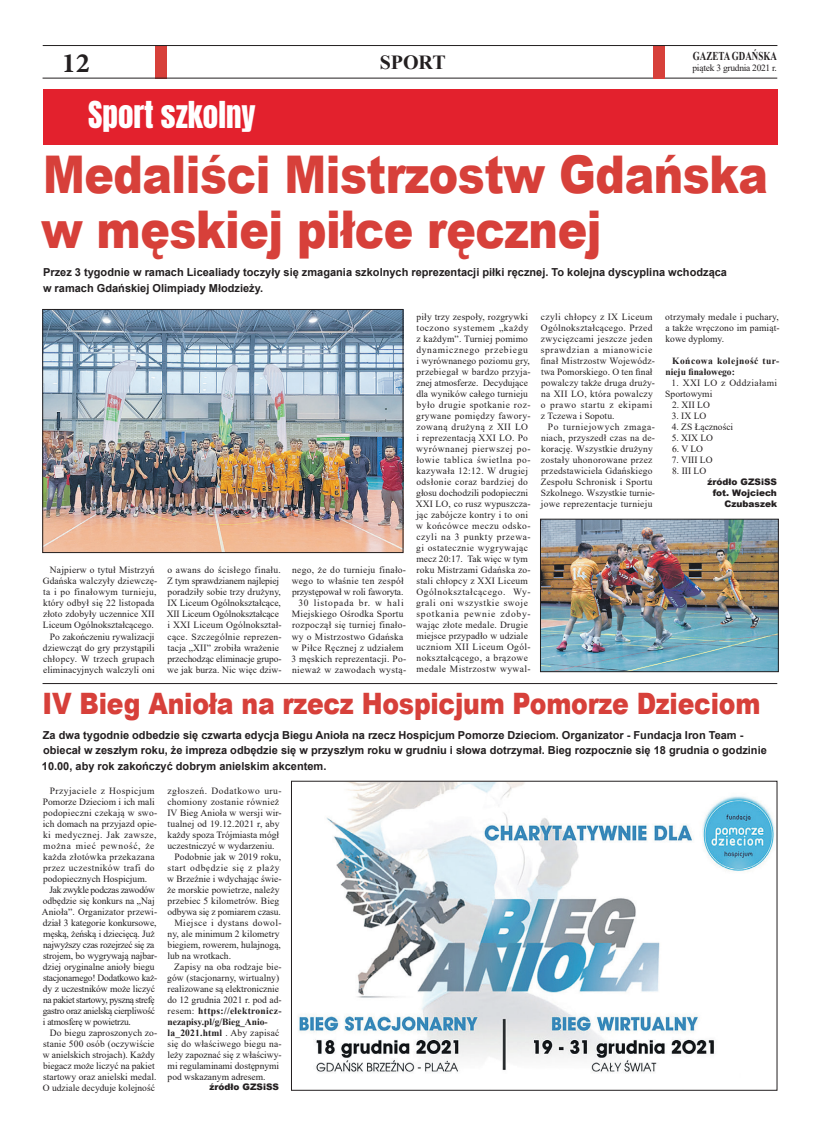
<style>
.page{position:relative;width:820px;height:1134px;background:#fff}
.page>*{position:absolute;margin:0;border:0;box-sizing:border-box;transform-origin:0 0}
.t1{font:900 52px/55px "Arial";letter-spacing:-.01em;color:#d7403a;scale:.85 1}
.t2{font:31px "Anton";color:#fff}
.t3{font:900 29.5px "Arial";letter-spacing:-.01em;color:#d7403a;scale:.85 1}
.t4{font:700 28px "Minion Pro";color:#231f20}
.t5{font:700 20px "Times New Roman";color:#231f20}
.t6{font:700 12px "Times New Roman";color:#231f20;scale:.75 1}
.t7{font:700 11px/15.5px "Arial";color:#231f20}
.t8{font:9.5px/11px "Times New Roman";letter-spacing:.015em;color:#231f20}
.t9{font:9.5px/11px "Times New Roman";letter-spacing:.04em;color:#231f20}
.t10{font:9.5px/11px "Times New Roman";letter-spacing:-.015em;color:#231f20}
.t11{font:9.5px/11px "Times New Roman";letter-spacing:.035em;color:#231f20}
.t12{font:700 9.5px "Times New Roman";letter-spacing:.02em;color:#231f20}
.t13{font:700 9.5px/11px "Times New Roman";letter-spacing:.045em;color:#231f20}
.t14{font:9.5px "Times New Roman";letter-spacing:-.005em;color:#231f20}
.t15{font:9.5px "Times New Roman";letter-spacing:-.01em;color:#231f20}
.t16{font:700 9.5px "Times New Roman";color:#231f20}
.t17{font:9.5px "Times New Roman";letter-spacing:.055em;color:#231f20}
.t18{font:9.5px "Times New Roman";letter-spacing:.05em;color:#231f20}
.t19{font:9.5px "Times New Roman";letter-spacing:.045em;color:#231f20}
.t20{font:9.5px "Times New Roman";letter-spacing:-.03em;color:#231f20}
.t21{font:900 9px/10.8px "Arial";color:#231f20;text-align:right}
.s1{font-weight:400}
</style>
<div class="page">
<div style="left:156px;top:45px;width:11px;height:33px;background:#d7403a"></div>
<hr style="left:43px;top:78px;width:734px;height:1px;background:#231f20">
<div style="left:652px;top:45px;width:12px;height:33px;background:#d7403a"></div>
<hr style="left:43px;top:45px;width:734px;height:1px;background:#231f20">
<div style="left:43px;top:89px;width:734px;height:55px;background:#e3212d"></div>
<img style="left:298px;top:783px;width:477px;height:290px">
<div style="left:291px;top:781px;width:486px;height:309px;border:1px solid #231f20"></div>
<hr style="left:43px;top:683px;width:734px;height:1px;background:#231f20">
<img style="left:44px;top:311px;width:357px;height:240px">
<div style="left:42px;top:309px;width:361px;height:244px;border:1px solid #231f20"></div>
<img style="left:542px;top:521px;width:234px;height:149px">
<div style="left:540px;top:519px;width:238px;height:153px;border:1px solid #231f20"></div>
<p class="t6" style="left:692px;top:48px;width:114px">GAZETA GDAŃSKA</p>
<h3 class="t4" style="left:62px;top:44px;width:30px">12</h3>
<p class="t20" style="left:692px;top:61px;width:86px">piątek 3 grudnia 2021 r.</p>
<h2 class="t2" style="left:88px;top:100px;width:169px">Sport szkolny</h2>
<h1 class="t1" style="left:41px;top:145px;width:856px">Medaliści Mistrzostw Gdańska w męskiej piłce ręcznej</h1>
<p class="t7" style="left:43px;top:265px;width:685px">Przez 3 tygodnie w ramach Licealiady toczyły się zmagania szkolnych reprezentacji piłki ręcznej. To kolejna dyscyplina wchodząca w ramach Gdańskiej Olimpiady Młodzieży.</p>
<h3 class="t5" style="left:379px;top:48px;width:67px">SPORT</h3>
<p class="t8" style="left:43px;top:564px;width:116px;text-align:center">Najpierw o tytuł Mistrzyń<br>Gdańska walczyły dziewczę&shy;ta i po finałowym turnieju, który odbył się 22 listopada złoto zdobyły uczennice XII<br>Liceum Ogólnokształcącego.<br>Po zakończeniu rywalizacji dziewcząt do gry przystąpili chłopcy. W trzech grupach eliminacyjnych walczyli oni</p>
<p class="t8" style="left:167px;top:564px;width:116px">o awans do ścisłego finału.<br>Z tym sprawdzianem najlepiej poradziły sobie trzy drużyny,<br>IX Liceum Ogólnokształcące,<br>XII Liceum Ogólnokształcące i XXI Liceum Ogólnokształ&shy;cące. Szczególnie reprezen&shy;tacja „XII” zrobiła wrażenie przechodząc eliminacje grupo&shy;we jak burza. Nic więc dziw-</p>
<p class="t8" style="left:291px;top:564px;width:116px;text-align:center">nego, że do turnieju finało&shy;wego to właśnie ten zespół przystępował w roli faworyta.<br>30 listopada br. w hali<br>Miejskiego Ośrodka Sportu rozpoczął się turniej finało&shy;wy o Mistrzostwo Gdańska w Piłce Ręcznej z udziałem<br>3 męskich reprezentacji. Po&shy;nieważ w zawodach wystą-</p>
<p class="t9" style="left:415px;top:311px;width:116px">piły trzy zespoły, rozgrywki toczono systemem „każdy z każdym”. Turniej pomimo dynamicznego przebiegu i wyrównanego poziomu gry, przebiegał w bardzo przyja&shy;znej atmosferze. Decydujące dla wyników całego turnieju było drugie spotkanie roz&shy;grywane pomiędzy fawory&shy;zowaną drużyną z XII LO i reprezentacją XXI LO. Po wyrównanej pierwszej po&shy;łowie tablica świetlna po&shy;kazywała 12:12. W drugiej odsłonie coraz bardziej do głosu dochodzili podopieczni<br>XXI LO, co rusz wypuszcza&shy;jąc zabójcze kontry i to oni w końcówce meczu odsko&shy;czyli na 3 punkty przewa&shy;gi ostatecznie wygrywając mecz 20:17. Tak więc w tym roku Mistrzami Gdańska zo&shy;stali chłopcy z XXI Liceum<br>Ogólnokształcącego. Wy&shy;grali oni wszystkie swoje spotkania pewnie zdoby&shy;wając złote medale. Drugie miejsce przypadło w udziale uczniom XII Liceum Ogól&shy;nokształcącego, a brązowe medale Mistrzostw wywal-</p>
<p class="t11" style="left:540px;top:311px;width:116px">czyli chłopcy z IX Liceum<br>Ogólnokształcącego. Przed zwycięzcami jeszcze jeden sprawdzian a mianowicie finał Mistrzostw Wojewódz&shy;twa Pomorskiego. O ten finał powalczy także druga druży&shy;na XII LO, która powalczy o prawo startu z ekipami z Tczewa i Sopotu.</p>
<p class="t8" style="left:540px;top:421px;width:116px;text-indent:7px">Po turniejowych zmaga&shy;niach, przyszedł czas na de&shy;korację. Wszystkie drużyny zostały uhonorowane przez przedstawiciela Gdańskiego<br>Zespołu Schronisk i Sportu<br>Szkolnego. Wszystkie turnie&shy;jowe reprezentacje turnieju</p>
<p class="t8" style="left:665px;top:311px;width:116px;text-align:justify">otrzymały medale i puchary, a także wręczono im pamiąt&shy;kowe dyplomy.</p>
<p class="t13" style="left:665px;top:355px;width:115px;text-indent:7px">Końcowa kolejność tur&shy;nieju finałowego:</p>
<p class="t9" style="left:665px;top:377px;width:113px;text-indent:6px">1. XXI LO z Oddziałami<br>Sportowymi</p>
<p class="t8" style="left:671px;top:399px;width:39px">2. XII LO</p>
<p class="t8" style="left:671px;top:410px;width:36px">3. IX LO</p>
<p class="t8" style="left:671px;top:421px;width:63px">4. ZS Łączności</p>
<p class="t8" style="left:671px;top:432px;width:43px">5. XIX LO</p>
<p class="t8" style="left:671px;top:443px;width:33px">6. V LO</p>
<p class="t8" style="left:671px;top:454px;width:42px">7. VIII LO</p>
<p class="t8" style="left:672px;top:465px;width:36px">8. III LO</p>
<p class="t21" style="left:707px;top:476px;width:71px">źródło GZSiSS fot. Wojciech<br>Czubaszek</p>
<h3 class="t3" style="left:42px;top:682px;width:845px">IV Bieg Anioła na rzecz Hospicjum Pomorze Dzieciom</h3>
<p class="t7" style="left:42px;top:727px;width:726px">Za dwa tygodnie odbedzie się czwarta edycja Biegu Anioła na rzecz Hospicjum Pomorze Dzieciom. Organizator - Fundacja Iron Team - obiecał w zeszłym roku, że impreza odbędzie się w przyszłym roku w grudniu i słowa dotrzymał. Bieg rozpocznie się 18 grudnia o godzinie<br>10.00, aby rok zakończyć dobrym anielskim akcentem.</p>
<p class="t8" style="left:43px;top:784px;width:116px;text-indent:7px">Przyjaciele z Hospicjum<br>Pomorze Dzieciom i ich mali podopieczni czekają w swo&shy;ich domach na przyjazd opie&shy;ki medycznej. Jak zawsze, można mieć pewność, że każda złotówka przekazana przez uczestników trafi do podopiecznych Hospicjum.</p>
<p class="t10" style="left:42px;top:883px;width:117px;text-indent:8px">Jak zwykle podczas zawodów odbędzie się konkurs na „Naj<br>Anioła”. Organizator przewi&shy;dział 3 kategorie konkursowe, męską, żeńską i dziecięcą. Już najwyższy czas rozejrzeć się za strojem, bo wygrywają najbar&shy;dziej oryginalne anioły biegu stacjonarnego! Dodatkowo każ&shy;dy z uczestników może liczyć na pakiet startowy, pyszną strefę gastro oraz anielską cierpliwość i atmosferę w powietrzu.</p>
<p class="t8" style="left:43px;top:1026px;width:116px;text-indent:7px">Do biegu zaproszonych zo&shy;stanie 500 osób (oczywiście w anielskich strojach). Każdy biegacz może liczyć na pakiet startowy oraz anielski medal.<br>O udziale decyduje kolejność</p>
<p class="t17" style="left:167px;top:784px;width:116px">zgłoszeń. Dodatkowo uru-</p>
<p class="t8" style="left:167px;top:795px;width:113px">chomiony zostanie również</p>
<p class="t8" style="left:167px;top:806px;width:116px">IV Bieg Anioła w wersji wir-</p>
<p class="t8" style="left:167px;top:817px;width:113px">tualnej od 19.12.2021 r, aby</p>
<p class="t8" style="left:167px;top:828px;width:113px">każdy spoza Trójmiasta mógł</p>
<p class="t8" style="left:167px;top:839px;width:108px">uczestniczyć w wydarzeniu.</p>
<p class="t8" style="left:174px;top:850px;width:108px">Podobnie jak w 2019 roku,</p>
<p class="t18" style="left:167px;top:861px;width:113px">start odbędzie się z plaży</p>
<p class="t8" style="left:167px;top:872px;width:116px">w Brzeźnie i wdychając świe-</p>
<p class="t8" style="left:167px;top:883px;width:114px">że morskie powietrze, należy</p>
<p class="t8" style="left:167px;top:894px;width:113px">przebiec 5 kilometrów. Bieg</p>
<p class="t15" style="left:167px;top:905px;width:115px">odbywa się z pomiarem czasu.</p>
<p class="t19" style="left:174px;top:916px;width:109px">Miejsce i dystans dowol-</p>
<p class="t8" style="left:167px;top:927px;width:113px">ny, ale minimum 2 kilometry</p>
<p class="t8" style="left:167px;top:938px;width:115px">biegiem, rowerem, hulajnogą,</p>
<p class="t8" style="left:167px;top:949px;width:65px">lub na wrotkach.</p>
<p class="t8" style="left:174px;top:960px;width:109px">Zapisy na oba rodzaje bie-</p>
<p class="t8" style="left:167px;top:971px;width:113px">gów (stacjonarny, wirtualny)</p>
<p class="t14" style="left:167px;top:982px;width:113px">realizowane są elektronicznie</p>
<p class="t8" style="left:167px;top:993px;width:116px">do 12 grudnia 2021 r. pod ad-</p>
<p class="t12" style="left:167px;top:1003px;width:115px"><span class="s1">resem:</span> https://elektronicz-</p>
<p class="t16" style="left:167px;top:1014px;width:102px">nezapisy.pl/g/Bieg_Anio-</p>
<p class="t12" style="left:167px;top:1025px;width:113px">la_2021.html <span class="s1">. Aby zapisać</span></p>
<p class="t8" style="left:167px;top:1037px;width:116px">się do właściwego biegu na-</p>
<p class="t8" style="left:167px;top:1048px;width:116px">leży zapoznać się z właściwy-</p>
<p class="t8" style="left:167px;top:1059px;width:113px">mi regulaminami dostępnymi</p>
<p class="t8" style="left:167px;top:1070px;width:99px">pod wskazanym adresem.</p>
<p class="t21" style="left:209px;top:1081px;width:71px">źródło GZSiSS</p>
</div>
